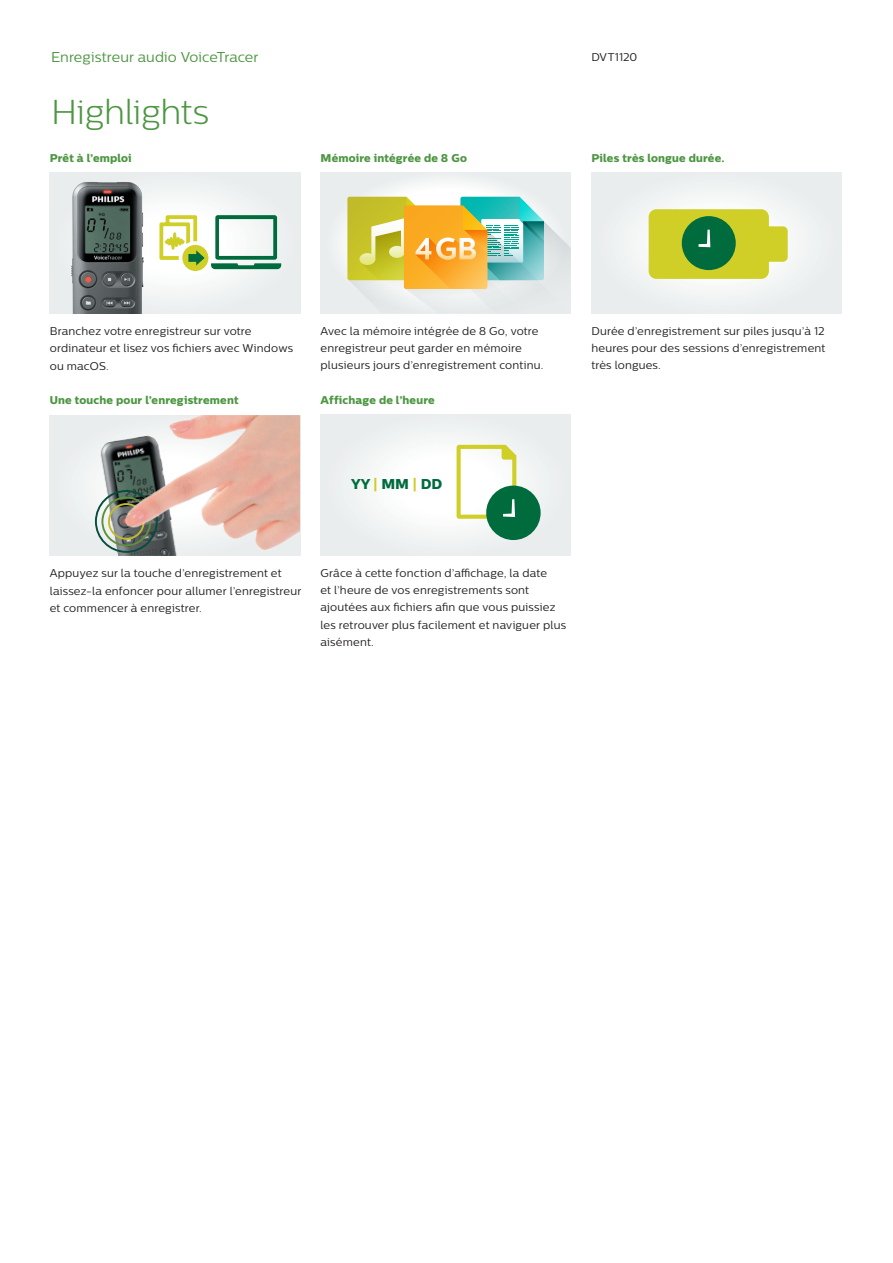
<style>
.page{position:relative;width:893px;height:1263px;background:#fff}
.page>*{position:absolute;margin:0;border:0;box-sizing:border-box;transform-origin:0 0}
.t1{font:300 34.5px "Centrale Sans";letter-spacing:-.01em;color:#4d9642}
.t2{font:14.25px "Centrale Sans";letter-spacing:.005em;color:#4d9642}
.t3{font:14.25px "Centrale Sans X Bold";color:#006c3e}
.t4{font:11.25px/17.2px "Centrale Sans";letter-spacing:.015em;color:#231f20}
.t5{font:11.25px "Centrale Sans X Bold";letter-spacing:.015em;color:#4d9642}
.s1{color:#cfcf27}
</style>
<div class="page">
<div style="left:50px;top:172px;width:251px;height:142px;background:#eaeded"></div>
<svg style="left:214px;top:214px;width:67px;height:61px"></svg>
<img style="left:71px;top:182px;width:143px;height:132px">
<img style="left:50px;top:415px;width:250px;height:141px">
<svg style="left:321px;top:172px;width:250px;height:141px"></svg>
<svg style="left:347px;top:197px;width:224px;height:116px;background:#cdce96"></svg>
<div style="left:321px;top:415px;width:250px;height:140px;background:linear-gradient(to bottom,#f1f4f4,#f1f3f4)"></div>
<svg style="left:457px;top:445px;width:84px;height:95px"></svg>
<div style="left:591px;top:172px;width:251px;height:141px;background:#edf0f0"></div>
<svg style="left:649px;top:209px;width:139px;height:70px;background:#a3bc3e"></svg>
<p class="t2" style="left:51px;top:48px;width:209px">Enregistreur audio VoiceTracer</p>
<h1 class="t1" style="left:51px;top:92px;width:159px">Highlights</h1>
<p class="t5" style="left:50px;top:151px;width:84px">Prêt à l’emploi</p>
<p class="t5" style="left:321px;top:151px;width:148px">Mémoire intégrée de 8 Go</p>
<p class="t4" style="left:591px;top:48px;width:48px">DVT1120</p>
<p class="t5" style="left:591px;top:151px;width:135px">Piles très longue durée.</p>
<p class="t4" style="left:50px;top:322px;width:245px">Branchez votre enregistreur sur votre ordinateur et lisez vos fichiers avec Windows ou macOS.</p>
<p class="t5" style="left:50px;top:393px;width:190px">Une touche pour l’enregistrement</p>
<p class="t4" style="left:321px;top:322px;width:224px">Avec la mémoire intégrée de 8 Go, votre enregistreur peut garder en mémoire plusieurs jours d’enregistrement continu.</p>
<p class="t5" style="left:321px;top:393px;width:116px">Affichage de l’heure</p>
<p class="t3" style="left:351px;top:475px;width:93px">YY <span class="s1">|</span> MM <span class="s1">|</span> DD</p>
<p class="t4" style="left:591px;top:322px;width:236px;text-align:justify">Durée d’enregistrement sur piles jusqu’à 12 heures pour des sessions d’enregistrement très longues.</p>
<p class="t4" style="left:50px;top:565px;width:253px">Appuyez sur la touche d’enregistrement et laissez-la enfoncer pour allumer l’enregistreur et commencer à enregistrer.</p>
<p class="t4" style="left:321px;top:564px;width:247px">Grâce à cette fonction d’affichage, la date<br>et l’heure de vos enregistrements sont ajoutées aux fichiers afin que vous puissiez les retrouver plus facilement et naviguer plus aisément.</p>
</div>
